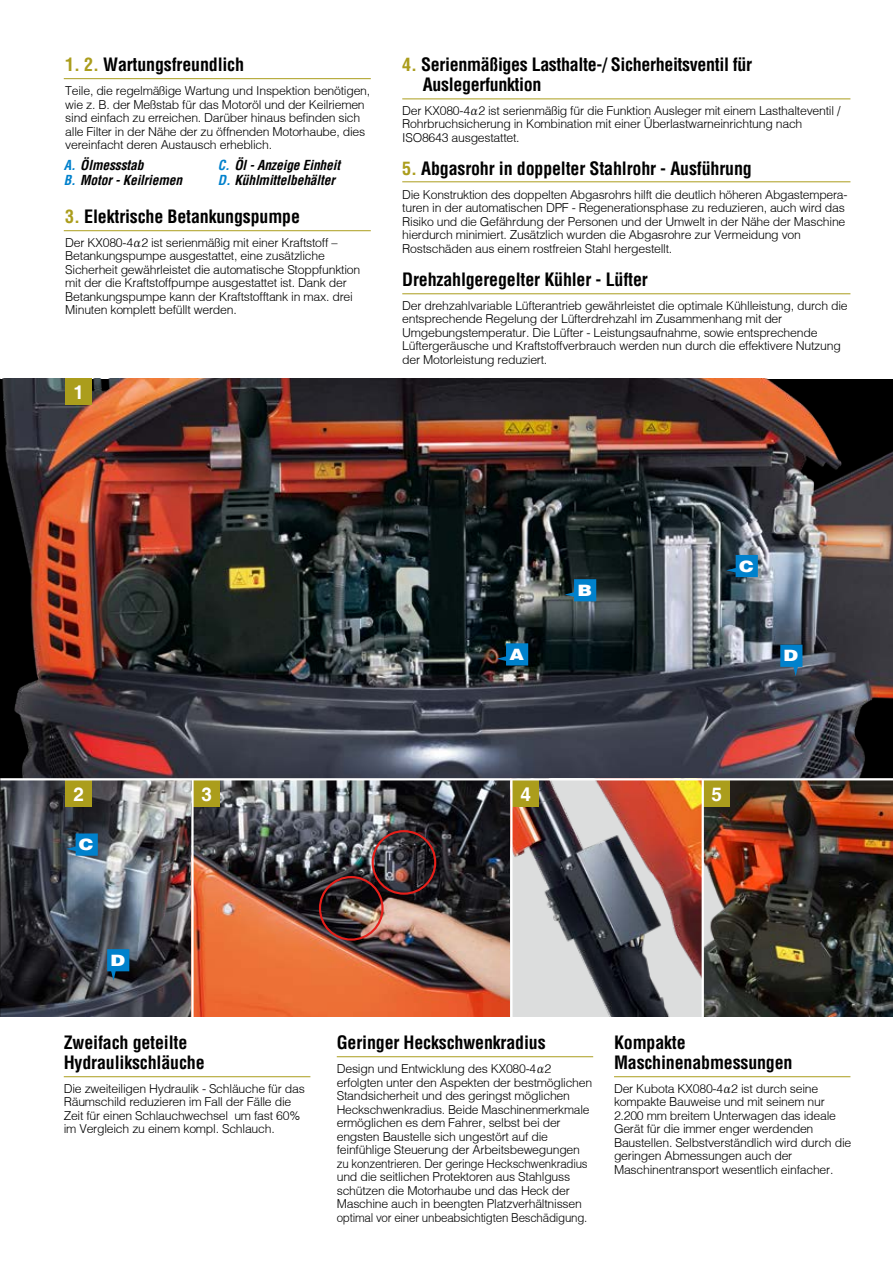
<style>
.page{position:relative;width:893px;height:1263px;background:#fff}
.page>*{position:absolute;margin:0;border:0;box-sizing:border-box;transform-origin:0 0}
.t1{font:700 18.9px "Helvetica";color:#fff}
.t2{font:700 condensed 18px/19.5px "Helvetica";letter-spacing:-.01em;color:#000}
.t3{font:900 15.6px "Helvetica";color:#fff;scale:1.2 1}
.t4{font:italic 700 condensed 13.5px/15px "Helvetica";letter-spacing:-.01em;color:#000}
.t5{font:300 12.3px/13.5px "Helvetica";letter-spacing:-.02em;color:#000}
.s1{color:#ab9d1c}
.s2{color:#0081cc}
.s3{font-family:"Koz Min Pro";font-weight:400}
</style>
<div class="page">
<hr style="left:402px;top:99px;width:448px;height:1px;background:#ab9d1c">
<hr style="left:402px;top:181px;width:448px;height:1px;background:#ab9d1c">
<hr style="left:402px;top:293px;width:448px;height:1px;background:#ab9d1c">
<img style="left:704px;top:780px;width:189px;height:236px">
<img style="left:0;top:378px;width:893px;height:400px">
<img style="left:1px;top:780px;width:190px;height:236px">
<img style="left:194px;top:780px;width:316px;height:236px">
<svg style="left:497px;top:643px;width:31px;height:22px"></svg>
<svg style="left:726px;top:555px;width:32px;height:22px"></svg>
<svg style="left:66px;top:833px;width:32px;height:23px"></svg>
<svg style="left:565px;top:579px;width:31px;height:22px"></svg>
<svg style="left:780px;top:645px;width:22px;height:31px"></svg>
<svg style="left:107px;top:949px;width:22px;height:32px"></svg>
<img style="left:512px;top:780px;width:190px;height:236px">
<div style="left:372px;top:830px;width:64px;height:65px;border:2px solid #e71f1a;border-radius:50%"></div>
<div style="left:319px;top:876px;width:65px;height:65px;border:2px solid #e71f1a;border-radius:50%"></div>
<div style="left:65px;top:780px;width:27px;height:27px;background:#ab9d1c"></div>
<div style="left:65px;top:378px;width:27px;height:27px;background:#ab9d1c"></div>
<div style="left:193px;top:780px;width:27px;height:27px;background:#ab9d1c"></div>
<div style="left:512px;top:780px;width:27px;height:27px;background:#ab9d1c"></div>
<div style="left:703px;top:780px;width:27px;height:27px;background:#ab9d1c"></div>
<hr style="left:702px;top:779px;width:2px;height:239px;background:#fff">
<hr style="left:191px;top:779px;width:3px;height:239px;background:#fff">
<hr style="left:64px;top:78px;width:307px;height:1px;background:#ab9d1c">
<hr style="left:64px;top:230px;width:307px;height:1px;background:#ab9d1c">
<hr style="left:64px;top:1076px;width:246px;height:1px;background:#ab9d1c">
<hr style="left:337px;top:1056px;width:256px;height:1px;background:#ab9d1c">
<hr style="left:614px;top:1076px;width:236px;height:1px;background:#ab9d1c">
<hr style="left:0;top:379px;width:1px;height:637px;background:#000">
<img style="left:0;top:697px;width:1px;height:319px">
<h2 class="t2" style="left:65px;top:55px;width:180px"><span class="s1">1. 2.</span> Wartungsfreundlich</h2>
<p class="t5" style="left:65px;top:84px;width:307px">Teile, die regelmäßige Wartung und Inspektion benötigen, wie z. B. der Meßstab für das Motoröl und der Keilriemen sind einfach zu erreichen. Darüber hinaus befinden sich alle Filter in der Nähe der zu öffnenden Motorhaube, dies vereinfacht deren Austausch erheblich.</p>
<p class="t4" style="left:64px;top:157px;width:120px"><span class="s2">A.</span> Ölmessstab<br><span class="s2">B.</span> Motor - Keilriemen</p>
<p class="t4" style="left:218px;top:157px;width:124px"><span class="s2">C.</span> Öl - Anzeige Einheit<br><span class="s2">D.</span> Kühlmittelbehälter</p>
<h2 class="t2" style="left:65px;top:206px;width:236px"><span class="s1">3.</span> Elektrische Betankungspumpe</h2>
<p class="t5" style="left:65px;top:235px;width:297px">Der KX080-4<span class="s3">α</span>2 ist serienmäßig mit einer Kraftstoff – Betankungspumpe ausgestattet, eine zusätzliche Sicherheit gewährleistet die automatische Stoppfunktion mit der die Kraftstoffpumpe ausgestattet ist. Dank der Betankungspumpe kann der Kraftstofftank in max. drei Minuten komplett befüllt werden.</p>
<h1 class="t1" style="left:73px;top:381px;width:12px">1</h1>
<h2 class="t2" style="left:423px;top:55px;width:331px;text-indent:-21px"><span class="s1">4.</span> Serienmäßiges Lasthalte-/ Sicherheitsventil für<br>Auslegerfunktion</h2>
<p class="t5" style="left:402px;top:103px;width:440px">Der KX080-4<span class="s3">α</span>2 ist serienmäßig für die Funktion Ausleger mit einem Lasthalteventil /<br>Rohrbruchsicherung in Kombination mit einer Überlastwarneinrichtung nach<br>ISO8643 ausgestattet.</p>
<h2 class="t2" style="left:402px;top:158px;width:351px"><span class="s1">5.</span> Abgasrohr in doppelter Stahlrohr - Ausführung</h2>
<p class="t5" style="left:402px;top:187px;width:447px">Die Konstruktion des doppelten Abgasrohrs hilft die deutlich höheren Abgastempera&shy;turen in der automatischen DPF - Regenerationsphase zu reduzieren, auch wird das Risiko und die Gefährdung der Personen und der Umwelt in der Nähe der Maschine hierdurch minimiert. Zusätzlich wurden die Abgasrohre zur Vermeidung von Rostschäden aus einem rostfreien Stahl hergestellt.</p>
<h2 class="t2" style="left:402px;top:269px;width:247px">Drehzahlgeregelter Kühler - Lüfter</h2>
<p class="t5" style="left:402px;top:298px;width:447px">Der drehzahlvariable Lüfterantrieb gewährleistet die optimale Kühlleistung, durch die entsprechende Regelung der Lüfterdrehzahl im Zusammenhang mit der Umgebungstemperatur. Die Lüfter - Leistungsaufnahme, sowie entsprechende Lüftergeräusche und Kraftstoffverbrauch werden nun durch die effektivere Nutzung der Motorleistung reduziert.</p>
<p class="t3" style="left:509px;top:644px;width:14px">A</p>
<p class="t3" style="left:577px;top:580px;width:14px">B</p>
<p class="t3" style="left:739px;top:556px;width:14px">C</p>
<p class="t3" style="left:784px;top:645px;width:14px">D</p>
<h1 class="t1" style="left:73px;top:782px;width:12px">2</h1>
<p class="t3" style="left:79px;top:834px;width:14px">C</p>
<p class="t3" style="left:110px;top:950px;width:14px">D</p>
<h1 class="t1" style="left:202px;top:782px;width:12px">3</h1>
<h1 class="t1" style="left:521px;top:782px;width:12px">4</h1>
<h1 class="t1" style="left:711px;top:782px;width:12px">5</h1>
<h2 class="t2" style="left:64px;top:1033px;width:142px">Zweifach geteilte<br>Hydraulikschläuche</h2>
<p class="t5" style="left:64px;top:1081px;width:243px">Die zweiteiligen Hydraulik - Schläuche für das Räumschild reduzieren im Fall der Fälle die Zeit für einen Schlauchwechsel um fast 60% im Vergleich zu einem kompl. Schlauch.</p>
<h2 class="t2" style="left:337px;top:1033px;width:210px">Geringer Heckschwenkradius</h2>
<p class="t5" style="left:337px;top:1062px;width:257px">Design und Entwicklung des KX080-4<span class="s3">α</span>2 erfolgten unter den Aspekten der bestmöglichen Standsicherheit und des geringst möglichen Heckschwenkradius. Beide Maschinenmerkmale ermöglichen es dem Fahrer, selbst bei der engsten Baustelle sich ungestört auf die feinfühlige Steuerung der Arbeitsbewegungen zu konzentrieren. Der geringe Heckschwenkradius und die seitlichen Protektoren aus Stahlguss schützen die Motorhaube und das Heck der Maschine auch in beengten Platzverhältnissen optimal vor einer unbeabsichtigten Beschädigung.</p>
<h2 class="t2" style="left:614px;top:1033px;width:180px">Kompakte<br>Maschinenabmessungen</h2>
<p class="t5" style="left:614px;top:1081px;width:239px">Der Kubota KX080-4<span class="s3">α</span>2 ist durch seine kompakte Bauweise und mit seinem nur 2.200 mm breitem Unterwagen das ideale Gerät für die immer enger werdenden Baustellen. Selbstverständlich wird durch die geringen Abmessungen auch der Maschinentransport wesentlich einfacher.</p>
</div>
